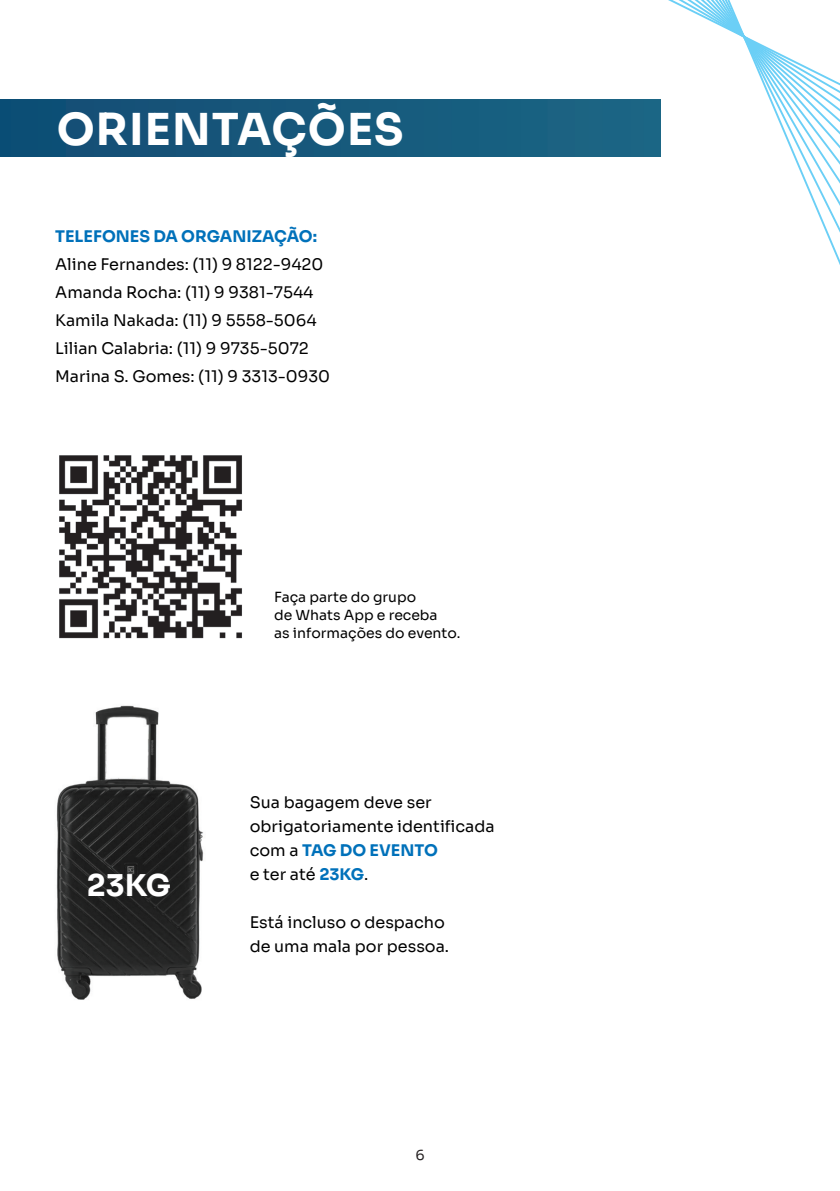
<style>
.page{position:relative;width:840px;height:1191px;background:#fff}
.page>*{position:absolute;margin:0;border:0;box-sizing:border-box;transform-origin:0 0}
.t1{font:700 44px "Sora";letter-spacing:.025em;color:#fff}
.t2{font:700 30px "Sora";color:#fff}
.t3{font:16px/28px "Sora";color:#000}
.t4{font:700 16px "Sora";color:#0071ba}
.t5{font:14px/18px "Sora";color:#000}
.t6{font:14px "Sora";color:#231f20}
.s1{font-weight:700;color:#0071ba}
</style>
<div class="page">
<img style="left:0;top:100px;width:660px;height:56px">
<svg style="left:668px;top:0;width:171px;height:263px"></svg>
<img style="left:56px;top:705px;width:148px;height:295px">
<img style="left:59px;top:455px;width:183px;height:184px">
<h1 class="t1" style="left:57px;top:93px;width:348px">ORIENTAÇÕES</h1>
<p class="t4" style="left:55px;top:223px;width:263px">TELEFONES DA ORGANIZAÇÃO:</p>
<p class="t3" style="left:55px;top:249px;width:276px">Aline Fernandes: (11) 9 8122-9420<br>Amanda Rocha: (11) 9 9381-7544<br>Kamila Nakada: (11) 9 5558-5064<br>Lilian Calabria: (11) 9 9735-5072<br>Marina S. Gomes: (11) 9 3313-0930</p>
<h2 class="t2" style="left:87px;top:861px;width:86px">23KG</h2>
<p class="t5" style="left:274px;top:587px;width:188px">Faça parte do grupo<br>de Whats App e receba<br>as informações do evento.</p>
<p class="t3" style="left:249px;top:788px;width:246px;line-height:24px">Sua bagagem deve ser obrigatoriamente identificada com a <span class="s1">TAG DO EVENTO<br></span>e ter até <span class="s1">23KG</span>.</p>
<p class="t3" style="left:249px;top:908px;width:201px;line-height:24px">Está incluso o despacho de uma mala por pessoa.</p>
<p class="t6" style="left:415px;top:1143px;width:11px">6</p>
</div>
